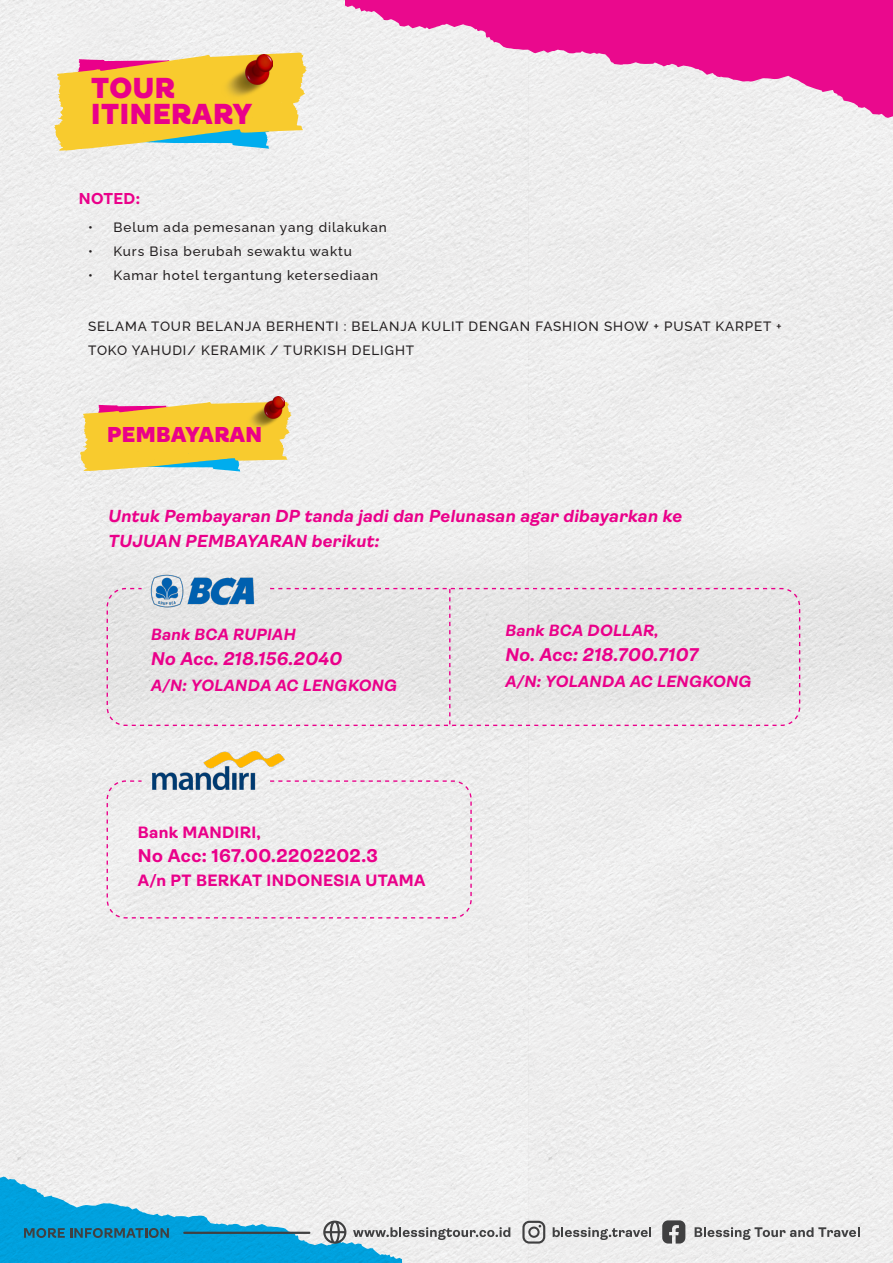
<style>
.page{position:relative;width:893px;height:1263px;background:#fff}
.page>*{position:absolute;margin:0;border:0;box-sizing:border-box;transform-origin:0 0}
.t1{font:900 28.95px/26.2px "Ambit";letter-spacing:.02em;color:#ea008a}
.t2{font:900 21.6px "Ambit";letter-spacing:.02em;color:#ea008a}
.t3{font:italic 700 18.45px "Ambit";letter-spacing:.02em;color:#ea008a}
.t4{font:700 18.45px "Ambit";letter-spacing:.02em;color:#ea008a}
.t5{font:italic 700 17.55px/25px "Ambit";letter-spacing:.02em;color:#ea008a}
.t6{font:700 16.5px "Ambit";letter-spacing:.02em;color:#ea008a}
.t7{font:italic 700 16.2px "Ambit";letter-spacing:.02em;color:#ea008a}
.t8{font:700 15.75px "Ambit";letter-spacing:.02em;color:#ea008a}
.t9{font:100 13.5px/24px "Raleway";letter-spacing:.065em;color:#231f20}
</style>
<div class="page">
<img style="left:0;top:0;width:893px;height:1263px">
<svg style="left:662px;top:1220px;width:23px;height:23px"></svg>
<svg style="left:522px;top:1221px;width:23px;height:22px"></svg>
<svg style="left:553px;top:1227px;width:98px;height:13px"></svg>
<svg style="left:695px;top:1227px;width:165px;height:13px"></svg>
<svg style="left:0;top:1172px;width:510px;height:91px"></svg>
<hr style="left:183px;top:1232px;width:127px;height:2px;background:#404041">
<svg style="left:345px;top:0;width:548px;height:125px"></svg>
<svg style="left:54px;top:53px;width:253px;height:98px;background:#e9ca60"></svg>
<img style="left:221px;top:55px;width:52px;height:48px">
<div style="left:107px;top:588px;width:693px;height:138px;border:1px dashed #ea008a;border-radius:18px"></div>
<img style="left:153px;top:751px;width:132px;height:39px">
<img style="left:147px;top:573px;width:109px;height:37px">
<svg style="left:449px;top:589px;width:1px;height:135px"></svg>
<div style="left:107px;top:780px;width:365px;height:138px;border:1px dashed #ea008a;border-radius:18px"></div>
<svg style="left:80px;top:402px;width:212px;height:69px;background:#ecca56"></svg>
<img style="left:246px;top:396px;width:39px;height:36px">
<h1 class="t1" style="left:91px;top:75px;width:162px">TOUR<br>ITINERARY</h1>
<p class="t8" style="left:79px;top:190px;width:63px">NOTED:</p>
<p class="t9" style="left:88px;top:213px;width:300px">• Belum ada pemesanan yang dilakukan</p>
<p class="t9" style="left:88px;top:237px;width:265px">• Kurs Bisa berubah sewaktu waktu</p>
<p class="t9" style="left:88px;top:261px;width:291px">• Kamar hotel tergantung ketersediaan</p>
<p class="t9" style="left:88px;top:313px;width:695px">SELAMA TOUR BELANJA BERHENTI : BELANJA KULIT DENGAN FASHION SHOW + PUSAT KARPET +<br>TOKO YAHUDI/ KERAMIK / TURKISH DELIGHT</p>
<h2 class="t2" style="left:107px;top:422px;width:157px">PEMBAYARAN</h2>
<p class="t5" style="left:109px;top:503px;width:575px">Untuk Pembayaran DP tanda jadi dan Pelunasan agar dibayarkan ke<br>TUJUAN PEMBAYARAN berikut:</p>
<p class="t7" style="left:151px;top:626px;width:146px">Bank BCA RUPIAH</p>
<h3 class="t3" style="left:151px;top:649px;width:193px">No Acc. 218.156.2040</h3>
<p class="t7" style="left:151px;top:676px;width:248px">A/N: YOLANDA AC LENGKONG</p>
<p class="t6" style="left:138px;top:823px;width:124px">Bank MANDIRI,</p>
<h3 class="t4" style="left:138px;top:845px;width:242px">No Acc: 167.00.2202202.3</h3>
<p class="t6" style="left:138px;top:871px;width:289px">A/n PT BERKAT INDONESIA UTAMA</p>
<p class="t7" style="left:505px;top:622px;width:155px">Bank BCA DOLLAR,</p>
<h3 class="t3" style="left:505px;top:645px;width:194px">No. Acc: 218.700.7107</h3>
<p class="t7" style="left:505px;top:672px;width:248px">A/N: YOLANDA AC LENGKONG</p>
</div>
